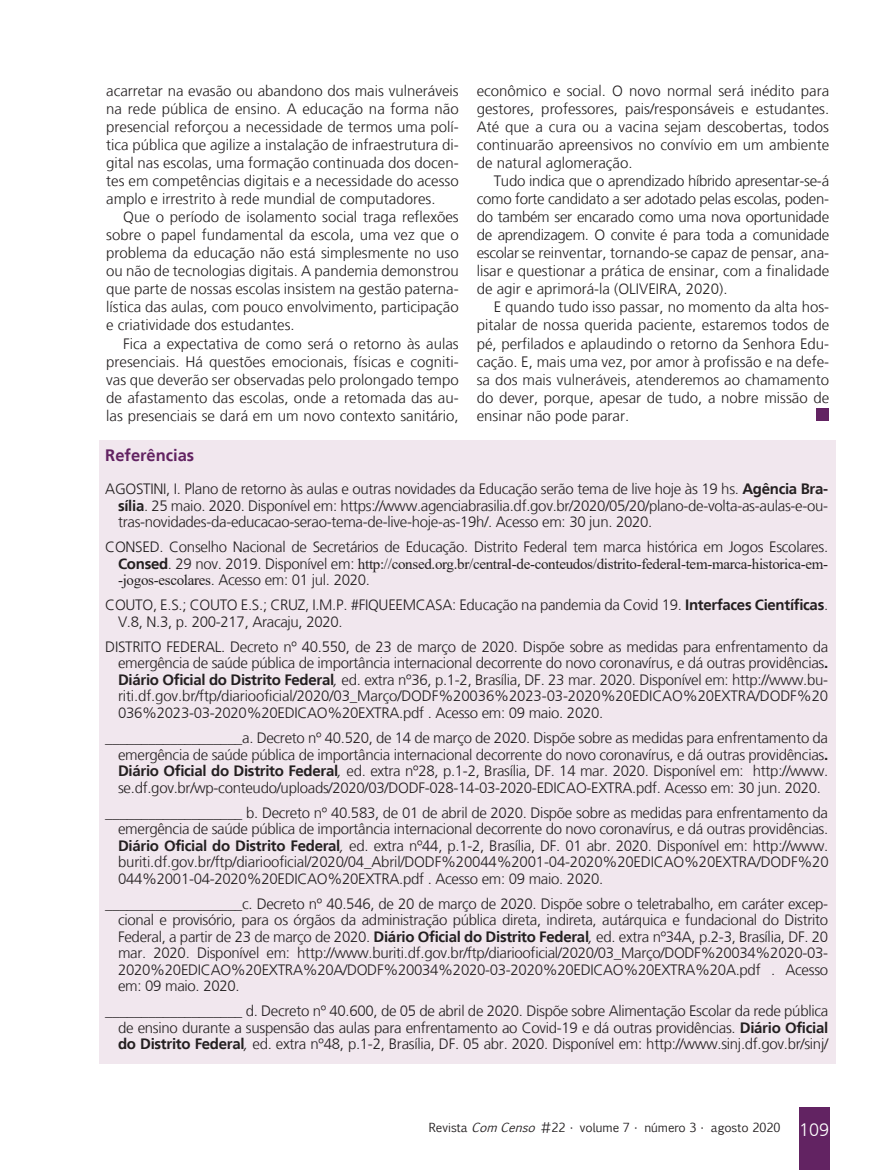
<style>
.page{position:relative;width:893px;height:1170px;background:#fff}
.page>*{position:absolute;margin:0;border:0;box-sizing:border-box;transform-origin:0 0}
.Subtítulo_ROXO_RELAT{font:700 16.5px "Frutiger LT";color:#622362}
.Referências__10{font:300 15px/16.5px "Frutiger LT";letter-spacing:-.02em;color:#231f20;text-align:justify}
.Miolo__10{font:300 15px/18px "Frutiger LT";color:#231f20;text-align:justify}
.t1{font:12px "Euphemia CAS";color:#231f20}
.s1{font-weight:700}
.s2{font-family:"Times New Roman";font-weight:400}
.s3{font-style:italic}
.s4{font-family:"Frutiger LT";font-weight:300;font-size:18px;color:#fff}
</style>
<div class="page">
<div style="left:799px;top:1107px;width:30px;height:62px;background:#622362"></div>
<div style="left:816px;top:408px;width:13px;height:13px;background:#622362"></div>
<div style="left:99px;top:439px;width:737px;height:624px;background:#f1e7ee"></div>
<p class="Miolo__10" style="left:106px;top:82px;width:354px">acarretar na evasão ou abandono dos mais vulneráveis na rede pública de ensino. A educação na forma não presencial reforçou a necessidade de termos uma polí&shy;tica pública que agilize a instalação de infraestrutura di&shy;gital nas escolas, uma formação continuada dos docen&shy;tes em competências digitais e a necessidade do acesso amplo e irrestrito à rede mundial de computadores.</p>
<p class="Miolo__10" style="left:106px;top:208px;width:354px;text-indent:17px">Que o período de isolamento social traga reflexões sobre o papel fundamental da escola, uma vez que o problema da educação não está simplesmente no uso ou não de tecnologias digitais. A pandemia demonstrou que parte de nossas escolas insistem na gestão paterna&shy;lística das aulas, com pouco envolvimento, participação e criatividade dos estudantes.</p>
<p class="Miolo__10" style="left:106px;top:334px;width:354px;text-indent:17px">Fica a expectativa de como será o retorno às aulas presenciais. Há questões emocionais, físicas e cogniti&shy;vas que deverão ser observadas pelo prolongado tempo de afastamento das escolas, onde a retomada das au&shy;las presenciais se dará em um novo contexto sanitário,</p>
<p class="Miolo__10" style="left:477px;top:82px;width:354px">econômico e social. O novo normal será inédito para gestores, professores, pais/responsáveis e estudantes.<br>Até que a cura ou a vacina sejam descobertas, todos continuarão apreensivos no convívio em um ambiente de natural aglomeração.</p>
<p class="Miolo__10" style="left:477px;top:172px;width:354px;text-indent:17px">Tudo indica que o aprendizado híbrido apresentar-se-á como forte candidato a ser adotado pelas escolas, poden&shy;do também ser encarado como uma nova oportunidade de aprendizagem. O convite é para toda a comunidade escolar se reinventar, tornando-se capaz de pensar, ana&shy;lisar e questionar a prática de ensinar, com a finalidade de agir e aprimorá-la (OLIVEIRA, 2020).</p>
<p class="Miolo__10" style="left:477px;top:298px;width:354px;text-indent:17px">E quando tudo isso passar, no momento da alta hos&shy;pitalar de nossa querida paciente, estaremos todos de pé, perfilados e aplaudindo o retorno da Senhora Edu&shy;cação. E, mais uma vez, por amor à profissão e na defe&shy;sa dos mais vulneráveis, atenderemos ao chamamento do dever, porque, apesar de tudo, a nobre missão de ensinar não pode parar.</p>
<p class="Subtítulo_ROXO_RELAT" style="left:105px;top:445px;width:90px">Referências</p>
<p class="Referências__10" style="left:118px;top:481px;width:712px;text-indent:-13px">AGOSTINI, I. Plano de retorno às aulas e outras novidades da Educação serão tema de live hoje às 19 hs. <span class="s1">Agência Bra&shy;sília</span>. 25 maio. 2020. Disponível em: https://www.agenciabrasilia.df.gov.br/2020/05/20/plano-de-volta-as-aulas-e-ou&shy;tras-novidades-da-educacao-serao-tema-de-live-hoje-as-19h/. Acesso em: 30 jun. 2020.</p>
<p class="Referências__10" style="left:118px;top:539px;width:712px;text-indent:-13px">CONSED. Conselho Nacional de Secretários de Educação. Distrito Federal tem marca histórica em Jogos Escolares.<br><span class="s1">Consed</span>. 29 nov. 2019. Disponível em: <span class="s2">http://consed.org.br/central-de-conteudos/distrito-federal-tem-marca-historica-em--jogos-escolares</span>. Acesso em: 01 jul. 2020.</p>
<p class="Referências__10" style="left:118px;top:597px;width:712px;text-indent:-13px">COUTO, E.S.; COUTO E.S.; CRUZ, I.M.P. #FIQUEEMCASA: Educação na pandemia da Covid 19. <span class="s1">Interfaces Científicas</span>.<br>V.8, N.3, p. 200-217, Aracaju, 2020.</p>
<p class="Referências__10" style="left:118px;top:638px;width:712px;text-indent:-13px">DISTRITO FEDERAL. Decreto nº 40.550, de 23 de março de 2020. Dispõe sobre as medidas para enfrentamento da emergência de saúde pú blica de importância internacional decorrente do novo coronavírus, e dá outras providências<span class="s1">.<br>Diário Oficial do Distrito Federal</span><span class="s3">,</span> ed. extra nº36, p.1-2, Brasília, DF. 23 mar. 2020. Disponível em: http://www.bu&shy;riti.df.gov.br/ftp/diariooficial/2020/03_Março/DODF%20036%2023-03-2020%20EDICAO%20EXTRA/DODF%20<br>036%2023-03-2020%20EDICAO%20EXTRA.pdf . Acesso em: 09 maio. 2020.</p>
<p class="Referências__10" style="left:118px;top:729px;width:712px;text-indent:-13px">___________________a. Decreto nº 40.520, de 14 de março de 2020. Dispõe sobre as medidas para enfrentamento da emergência de saúde pú blica de importância internacional decorrente do novo coronavírus, e dá outras providências<span class="s1">.<br>Diário Oficial do Distrito Federal</span><span class="s3">,</span> ed. extra nº28, p.1-2, Brasília, DF. 14 mar. 2020. Disponível em: http://www. se.df.gov.br/wp-conteudo/uploads/2020/03/DODF-028-14-03-2020-EDICAO-EXTRA.pdf. Acesso em: 30 jun. 2020.</p>
<p class="Referências__10" style="left:118px;top:804px;width:712px;text-indent:-13px">___________________ b. Decreto nº 40.583, de 01 de abril de 2020. Dispõe sobre as medidas para enfrentamento da emergência de saúde pú blica de importância internacional decorrente do novo coronavírus, e dá outras providências.<br><span class="s1">Diário Oficial do Distrito Federal</span><span class="s3">,</span> ed. extra nº44, p.1-2, Brasília, DF. 01 abr. 2020. Disponível em: http://www. buriti.df.gov.br/ftp/diariooficial/2020/04_Abril/DODF%20044%2001-04-2020%20EDICAO%20EXTRA/DODF%20<br>044%2001-04-2020%20EDICAO%20EXTRA.pdf . Acesso em: 09 maio. 2020.</p>
<p class="Referências__10" style="left:118px;top:895px;width:712px;text-indent:-13px">___________________c. Decreto nº 40.546, de 20 de março de 2020. Dispõe sobre o teletrabalho, em caráter excep&shy;cional e provisório, para os órgãos da administração pú blica direta, indireta, autárquica e fundacional do Distrito Federal, a partir de 23 de março de 2020. <span class="s1">Diário Oficial do Distrito Federal</span><span class="s3">,</span> ed. extra nº34A, p.2-3, Brasília, DF. 20 mar. 2020. Disponível em: http://www.buriti.df.gov.br/ftp/diariooficial/2020/03_Março/DODF%20034%2020-03- 2020%20EDICAO%20EXTRA%20A/DODF%20034%2020-03-2020%20EDICAO%20EXTRA%20A.pdf . Acesso em: 09 maio. 2020.</p>
<p class="Referências__10" style="left:118px;top:1002px;width:712px;text-indent:-13px">___________________ d. Decreto nº 40.600, de 05 de abril de 2020. Dispõe sobre Alimentação Escolar da rede pública de ensino durante a suspensão das aulas para enfrentamento ao Covid-19 e dá outras providências. <span class="s1">Diário Oficial do Distrito Federal</span><span class="s3">,</span> ed. extra nº48, p.1-2, Brasília, DF. 05 abr. 2020. Disponível em: http://www.sinj.df.gov.br/sinj/</p>
<p class="t1" style="left:429px;top:1119px;width:402px">Revista <span class="s3">ComCenso</span> #22 • volume 7 • número 3 • agosto 2020 <span class="s4">109</span></p>
</div>
